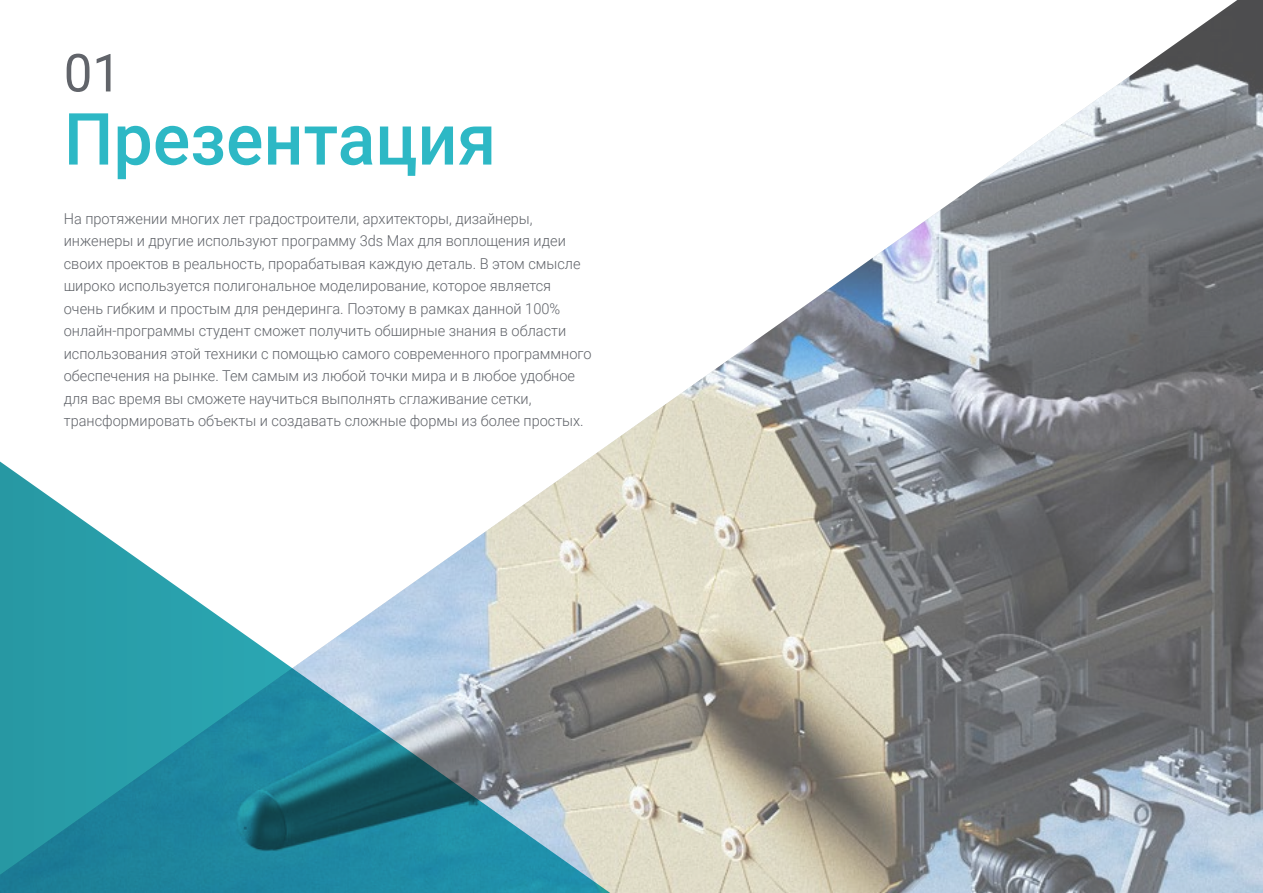
<style>
.page{position:relative;width:1263px;height:893px;background:#fff}
.page>*{position:absolute;margin:0;border:0;box-sizing:border-box;transform-origin:0 0}
.t1{font:500 72px "Roboto";color:#2db8c5}
.t2{font:52.5px "Roboto";color:#61646a}
.t3{font:300 15px/22.5px "Roboto";color:#61646a}
</style>
<div class="page">
<img style="left:607px;top:0;width:656px;height:893px">
<svg style="left:0;top:446px;width:640px;height:447px"></svg>
<h2 class="t2" style="left:64px;top:36px;width:59px">01</h2>
<h1 class="t1" style="left:64px;top:89px;width:434px">Презентация</h1>
<p class="t3" style="left:64px;top:207px;width:529px">На протяжении многих лет градостроители, архитекторы, дизайнеры, инженеры и другие используют программу 3ds Max для воплощения идеи своих проектов в реальность, прорабатывая каждую деталь. В этом смысле широко используется полигональное моделирование, которое является очень гибким и простым для рендеринга. Поэтому в рамках данной 100% онлайн-программы студент сможет получить обширные знания в области использования этой техники с помощью самого современного программного обеспечения на рынке. Тем самым из любой точки мира и в любое удобное для вас время вы сможете научиться выполнять сглаживание сетки, трансформировать объекты и создавать сложные формы из более простых.</p>
</div>
